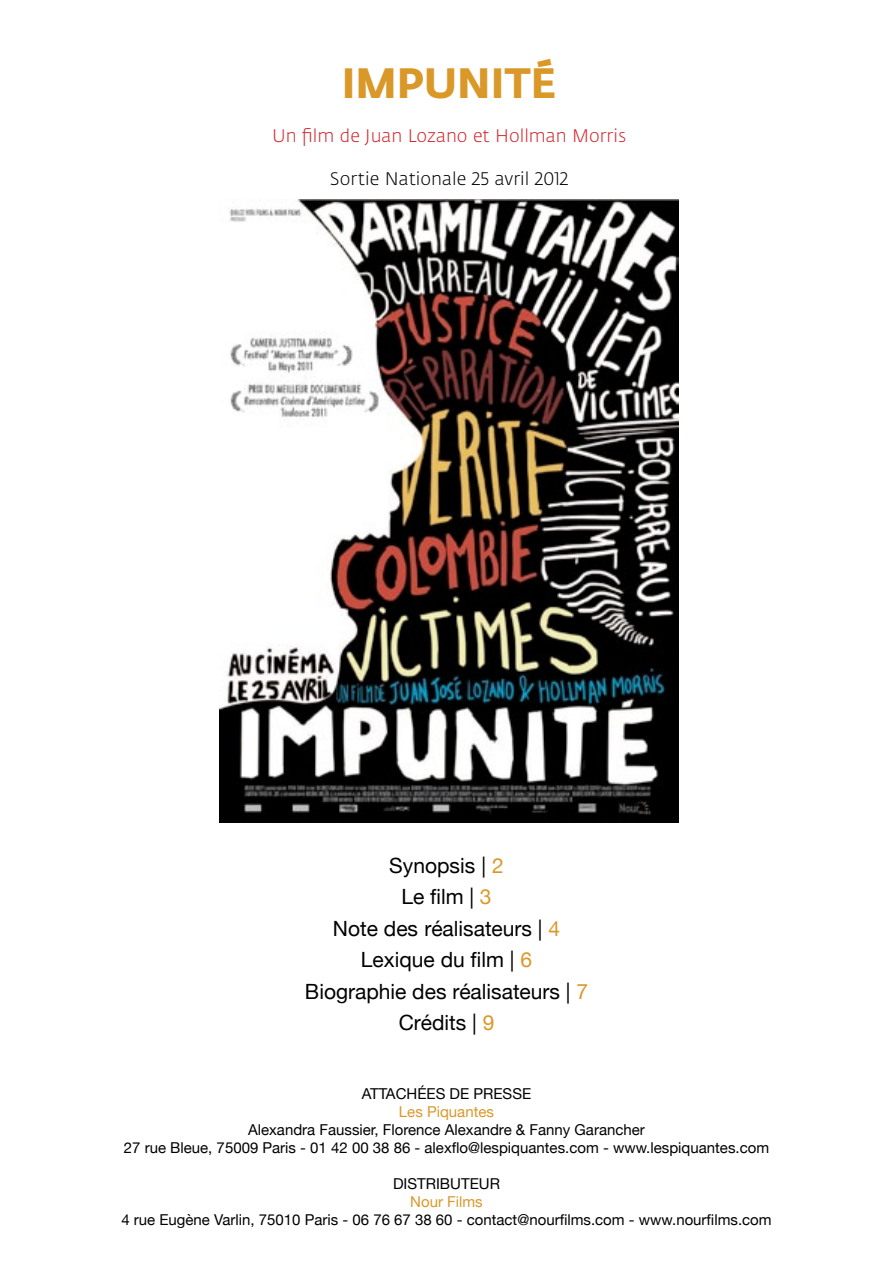
<style>
.page{position:relative;width:893px;height:1263px;background:#fff}
.page>*{position:absolute;margin:0;border:0;box-sizing:border-box;transform-origin:0 0}
.t1{font:700 42px "Fedra Sans";color:#da9829}
.t2{font:21px/31.5px "Helvetica Neue";color:#000;text-align:center}
.t3{font:300 18px "Fedra Sans";color:#d2232a}
.t4{font:300 18px "Fedra Sans";color:#000}
.t5{font:15px/18px "Helvetica Neue";color:#000;text-align:center}
.t6{font:15px "Helvetica Neue";color:#da9829}
.s1{color:#da9829}
</style>
<div class="page">
<img style="left:220px;top:200px;width:458px;height:623px">
<h1 class="t1" style="left:342px;top:58px;width:216px">IMPUNITÉ</h1>
<p class="t3" style="left:272px;top:126px;width:356px">Un film de Juan Lozano et Hollman Morris</p>
<p class="t4" style="left:330px;top:169px;width:240px">Sortie Nationale 25 avril 2012</p>
<h2 class="t2" style="left:305px;top:849px;width:285px">Synopsis | <span class="s1">2<br></span>Le film | <span class="s1">3<br></span>Note des réalisateurs | <span class="s1">4<br></span>Lexique du film | <span class="s1">6<br></span>Biographie des réalisateurs | <span class="s1">7<br></span>Crédits | <span class="s1">9</span></h2>
<p class="t5" style="left:362px;top:1084px;width:171px">Attachées de presse</p>
<p class="t6" style="left:399px;top:1102px;width:97px">Les Piquantes</p>
<p class="t5" style="left:124px;top:1120px;width:647px">Alexandra Faussier, Florence Alexandre &amp; Fanny Garancher<br>27 rue Bleue, 75009 Paris - 01 42 00 38 86 - alexflo@lespiquantes.com - www.lespiquantes.com</p>
<p class="t5" style="left:393px;top:1174px;width:108px">Distributeur</p>
<p class="t6" style="left:410px;top:1192px;width:74px">Nour Films</p>
<p class="t5" style="left:121px;top:1210px;width:652px">4 rue Eugène Varlin, 75010 Paris - 06 76 67 38 60 - contact@nourfilms.com - www.nourfilms.com</p>
</div>
